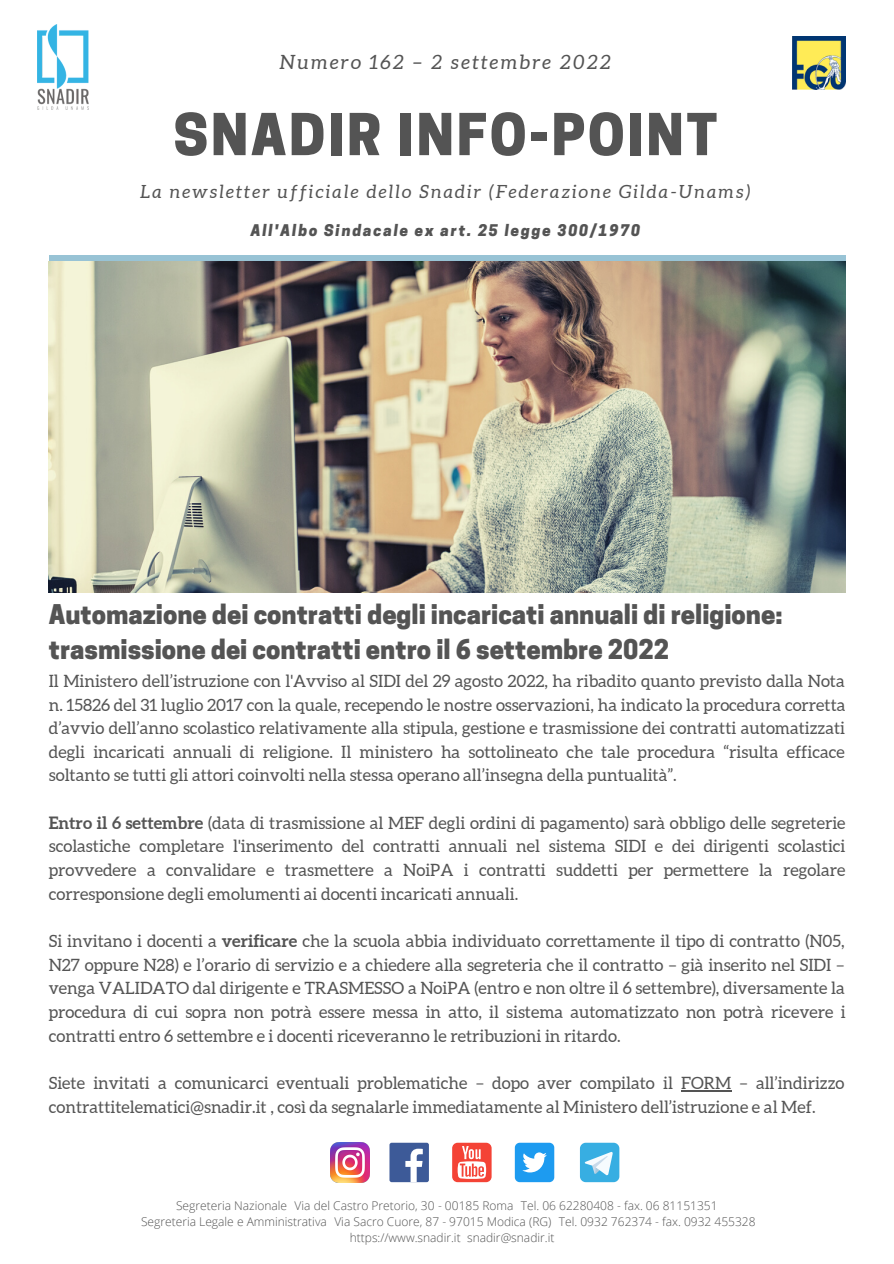
<style>
.page{position:relative;width:894px;height:1264px;background:#fff}
.page>*{position:absolute;margin:0;border:0;box-sizing:border-box;transform-origin:0 0}
.t1{font:800 54.15px "Cooper Hewitt";letter-spacing:.05em;color:#545454}
.t2{font:800 25.5px/35px "Cooper Hewitt";color:#545454}
.t3{font:italic 19.65px "Aleo";letter-spacing:.12em;color:#545454}
.t4{font:italic 18.15px "Aleo";letter-spacing:.12em;color:#545454}
.t5{font:16.95px/23.7px "Aleo";color:#545454;text-align:justify}
.t6{font:italic 800 15.15px "Cooper Hewitt";letter-spacing:.12em;color:#545454}
.t7{font:300 12px "Open Sans";color:#545454}
.s1{font-weight:700}
</style>
<div class="page">
<div style="left:49px;top:255px;width:796px;height:6px;background:#98c3d5"></div>
<img style="left:49px;top:262px;width:796px;height:331px">
<img style="left:37px;top:25px;width:52px;height:84px">
<img style="left:792px;top:36px;width:53px;height:53px">
<img style="left:330px;top:1142px;width:39px;height:40px">
<div style="left:389px;top:1142px;width:40px;height:40px;background:#3d5a98;border-radius:2px"></div>
<svg style="left:405px;top:1148px;width:17px;height:34px"></svg>
<div style="left:452px;top:1142px;width:39px;height:40px;background:#f44336;border-radius:5px"></div>
<svg style="left:457px;top:1146px;width:29px;height:32px"></svg>
<div style="left:514px;top:1142px;width:40px;height:40px;background:#1d9bf0;border-radius:5px"></div>
<svg style="left:522px;top:1152px;width:24px;height:20px"></svg>
<svg style="left:579px;top:1142px;width:40px;height:40px"></svg>
<hr style="left:681px;top:1090px;width:50px;height:1px;background:#545454">
<p class="t3" style="left:280px;top:51px;width:332px">Numero 162 – 2 settembre 2022</p>
<h1 class="t1" style="left:173px;top:114px;width:545px">SNADIR INFO-POINT</h1>
<p class="t4" style="left:140px;top:181px;width:611px">La newsletter ufficiale dello Snadir (Federazione Gilda-Unams)</p>
<p class="t6" style="left:251px;top:224px;width:391px">All'Albo Sindacale ex art. 25 legge 300/1970</p>
<h2 class="t2" style="left:49px;top:600px;width:735px">Automazione dei contratti degli incaricati annuali di religione: trasmissione dei contratti entro il 6 settembre 2022</h2>
<p class="t5" style="left:49px;top:669px;width:798px">Il Ministero dell’istruzione con l'Avviso al SIDI del 29 agosto 2022, ha ribadito quanto previsto dalla Nota n. 15826 del 31 luglio 2017 con la quale, recependo le nostre osservazioni, ha indicato la procedura corretta d’avvio dell’anno scolastico relativamente alla stipula, gestione e trasmissione dei contratti automatizzati degli incaricati annuali di religione. Il ministero ha sottolineato che tale procedura “risulta efficace soltanto se tutti gli attori coinvolti nella stessa operano all’insegna della puntualità”.</p>
<p class="t5" style="left:49px;top:810px;width:798px"><span class="s1">Entro il 6 settembre</span> (data di trasmissione al MEF degli ordini di pagamento) sarà obbligo delle segreterie scolastiche completare l'inserimento del contratti annuali nel sistema SIDI e dei dirigenti scolastici provvedere a convalidare e trasmettere a NoiPA i contratti suddetti per permettere la regolare corresponsione degli emolumenti ai docenti incaricati annuali.</p>
<p class="t5" style="left:49px;top:929px;width:798px">Si invitano i docenti a <span class="s1">verificare</span> che la scuola abbia individuato correttamente il tipo di contratto (N05, N27 oppure N28) e l’orario di servizio e a chiedere alla segreteria che il contratto – già inserito nel SIDI – venga VALIDATO dal dirigente e TRASMESSO a NoiPA (entro e non oltre il 6 settembre), diversamente la procedura di cui sopra non potrà essere messa in atto, il sistema automatizzato non potrà ricevere i contratti entro 6 settembre e i docenti riceveranno le retribuzioni in ritardo.</p>
<p class="t5" style="left:49px;top:1071px;width:797px">Siete invitati a comunicarci eventuali problematiche – dopo aver compilato il FORM – all’indirizzo contrattitelematici@snadir.it , così da segnalarle immediatamente al Ministero dell’istruzione e al Mef.</p>
<p class="t7" style="left:176px;top:1197px;width:543px">Segreteria Nazionale Via del Castro Pretorio, 30 - 00185 Roma Tel. 06 62280408 - fax. 06 81151351</p>
<p class="t7" style="left:141px;top:1213px;width:616px">Segreteria Legale e Amministrativa Via Sacro Cuore, 87 - 97015 Modica (RG) Tel. 0932 762374 - fax. 0932 455328</p>
<p class="t7" style="left:349px;top:1229px;width:206px">https://www.snadir.it snadir@snadir.it</p>
</div>
